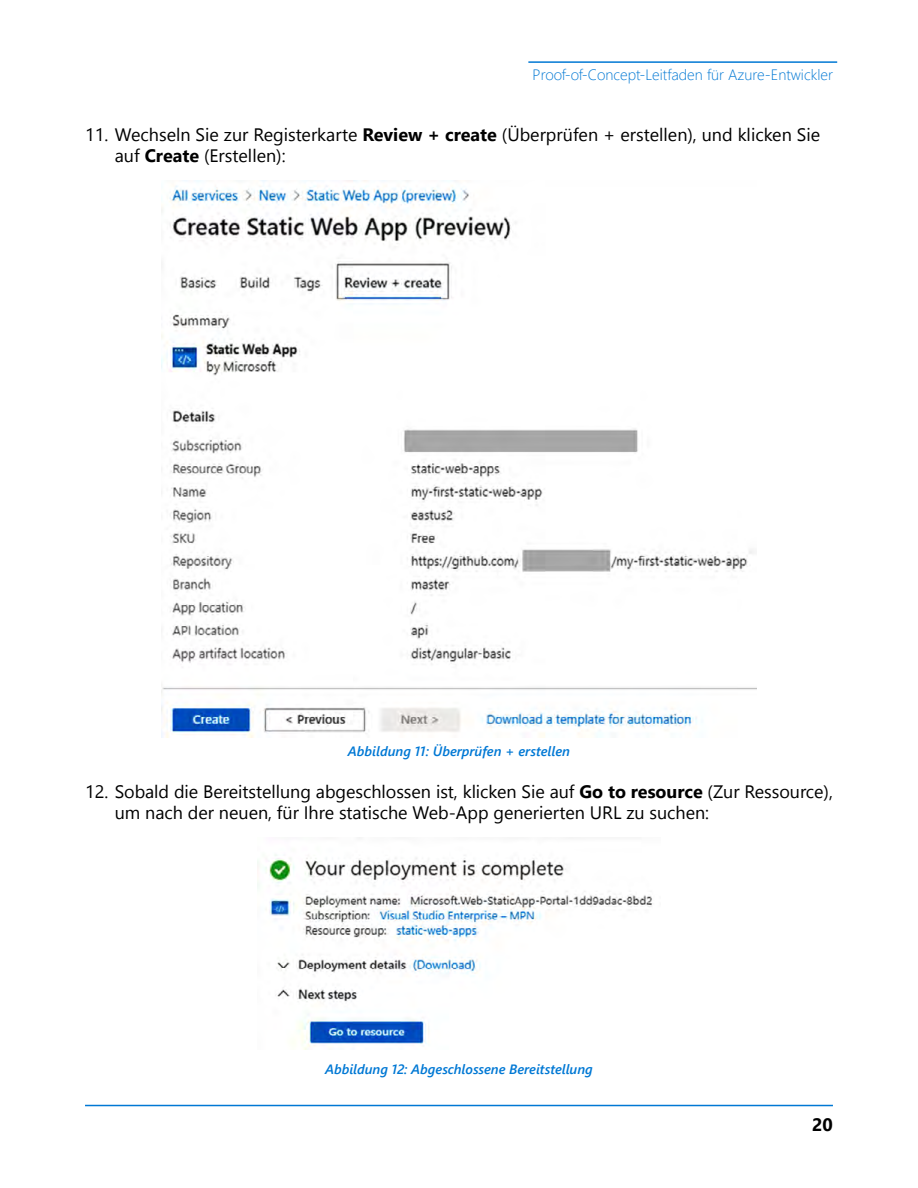
<style>
.page{position:relative;width:918px;height:1188px;background:#fff}
.page>*{position:absolute;margin:0;border:0;box-sizing:border-box;transform-origin:0 0}
.t1{font:18px/21px "Segoe UI";color:#000}
.t2{font:700 18px "Segoe UI";color:#000}
.t3{font:300 15px "Segoe UI";color:#0078d4}
.Figure_Caption{font:italic 600 13.5px "Segoe UI";color:#0078d4}
.s1{font-weight:700}
</style>
<div class="page">
<hr style="left:528px;top:61px;width:309px;height:2px;background:#0078d4">
<hr style="left:85px;top:1105px;width:748px;height:1px;background:#0078d4">
<img style="left:161px;top:180px;width:595px;height:557px">
<img style="left:257px;top:854px;width:395px;height:196px">
<p class="t3" style="left:533px;top:60px;width:302px">Proof-of-Concept-Leitfaden für Azure-Entwickler</p>
<p class="t1" style="left:115px;top:123px;width:707px;text-indent:-30px">11. Wechseln Sie zur Registerkarte <span class="s1">Review + create</span> (Überprüfen + erstellen), und klicken Sie auf <span class="s1">Create</span> (Erstellen):</p>
<p class="Figure_Caption" style="left:348px;top:739px;width:224px">Abbildung 11: Überprüfen + erstellen</p>
<p class="t1" style="left:115px;top:781px;width:720px;text-indent:-30px">12. Sobald die Bereitstellung abgeschlossen ist, klicken Sie auf <span class="s1">Go to resource</span> (Zur Ressource), um nach der neuen, für Ihre statische Web-App generierten URL zu suchen:</p>
<p class="Figure_Caption" style="left:325px;top:1056px;width:269px">Abbildung 12: Abgeschlossene Bereitstellung</p>
<p class="t2" style="left:812px;top:1107px;width:22px">20</p>
</div>
